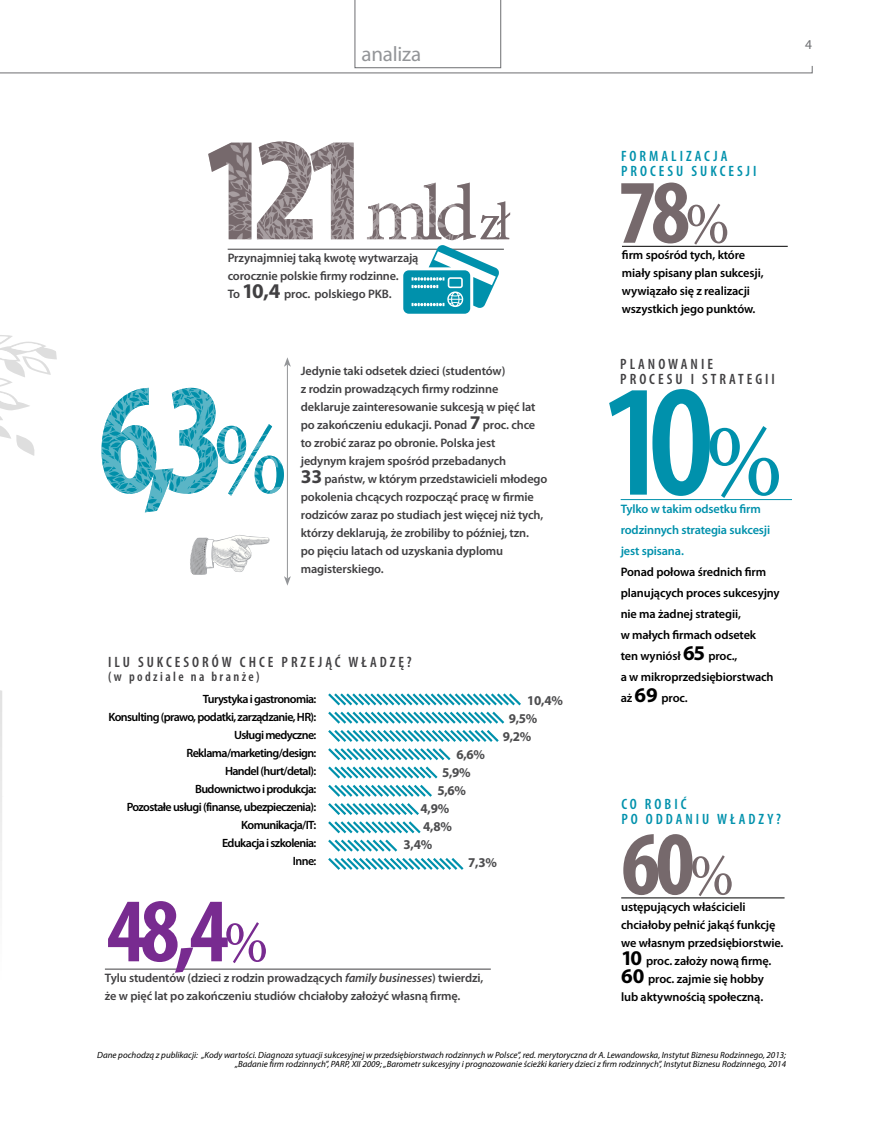
<style>
.page{position:relative;width:876px;height:1127px;background:#fff}
.page>*{position:absolute;margin:0;border:0;box-sizing:border-box;transform-origin:0 0}
.t1{font:600 condensed 160.35px "Myriad Pro";color:#0091ac}
.t2{font:700 condensed 91.5px "Myriad Pro";color:#76696c}
.t3{font:700 condensed 91.5px "Myriad Pro";color:#782b90}
.t4{font:21px "Myriad Pro";letter-spacing:-.01em;color:#939598}
.t5{font:600 condensed 15px/15px "Myriad Pro";letter-spacing:.2em;color:#414042}
.t6{font:600 condensed 15px/15px "Myriad Pro";letter-spacing:.2em;color:#0091ac}
.t7{font:700 13.5px "Myriad Pro";color:#4d4d4f}
.t8{font:600 condensed 13.5px "Myriad Pro";letter-spacing:.18em;color:#414042}
.t9{font:13.5px "Myriad Pro";color:#6d6e71}
.t10{font:600 12.3px/18px "Myriad Pro";letter-spacing:-.01em;color:#414042}
.t11{font:600 12.3px/18px "Myriad Pro";letter-spacing:-.01em;color:#000}
.t12{font:600 12.3px/21px "Myriad Pro";letter-spacing:-.01em;color:#0091ac}
.t13{font:600 12px/18px "Myriad Pro";letter-spacing:-.05em;color:#000;text-align:right}
.t14{font:italic 9px/9px "Myriad Pro";color:#000;text-align:right}
.s1{font-family:"Minion Pro";font-weight:400;font-stretch:normal;font-size:60px}
.s2{font-weight:700;font-size:21px}
.s3{font-weight:700;font-size:19.5px}
.s4{font-style:italic}
.s5{font-family:"Minion Pro";font-weight:400;font-stretch:normal;font-size:105.15px}
</style>
<div class="page">
<svg style="left:0;top:335px;width:57px;height:555px"></svg>
<hr style="left:105px;top:969px;width:386px;height:1px;background:#414042">
<img style="left:101px;top:388px;width:183px;height:124px">
<hr style="left:621px;top:897px;width:163px;height:1px;background:#000">
<svg style="left:208px;top:141px;width:302px;height:173px"></svg>
<div style="left:449px;top:279px;width:12px;height:8px;background:#0091ac"></div>
<svg style="left:190px;top:535px;width:80px;height:40px"></svg>
<hr style="left:622px;top:246px;width:166px;height:1px;background:#000">
<hr style="left:621px;top:499px;width:171px;height:1px;background:#0091ac">
<svg style="left:328px;top:693px;width:193px;height:177px"></svg>
<hr style="left:287px;top:364px;width:1px;height:214px;background:#939598">
<svg style="left:284px;top:357px;width:7px;height:10px"></svg>
<svg style="left:284px;top:576px;width:7px;height:10px"></svg>
<svg style="left:0;top:0;width:813px;height:73px"></svg>
<h3 class="t4" style="left:362px;top:41px;width:61px">analiza</h3>
<p class="t9" style="left:805px;top:36px;width:8px">4</p>
<p class="t6" style="left:621px;top:148px;width:137px">FORMALIZACJA<br>PROCESU SUKCESJI</p>
<h2 class="t2" style="left:618px;top:155px;width:114px">78<span class="s1">%</span></h2>
<p class="t10" style="left:228px;top:249px;width:192px">Przynajmniej taką kwotę wytwarzają corocznie polskie firmy rodzinne.<br>To <span class="s2">10,4</span> proc. polskiego PKB.</p>
<p class="t11" style="left:622px;top:246px;width:143px">firm spośród tych, które miały spisany plan sukcesji, wywiązało się z realizacji wszystkich jego punktów.</p>
<p class="t10" style="left:301px;top:361px;width:248px">Jedynie taki odsetek dzieci (studentów)<br>z rodzin prowadzących firmy rodzinne deklaruje zainteresowanie sukcesją w pięć lat po zakończeniu edukacji. Ponad <span class="s3">7</span> proc. chce to zrobić zaraz po obronie. Polska jest<br>jedynym krajem spośród przebadanych<br><span class="s3">33</span> państw, w którym przedstawicieli młodego pokolenia chcących rozpocząć pracę w firmie rodziców zaraz po studiach jest więcej niż tych, którzy deklarują, że zrobiliby to później, tzn.<br>po pięciu latach od uzyskania dyplomu magisterskiego.</p>
<p class="t5" style="left:108px;top:655px;width:305px">ILU SUKCESORÓW CHCE PRZEJĄĆ WŁADZĘ?</p>
<p class="t8" style="left:108px;top:668px;width:153px">(w podziale na branże)</p>
<p class="t13" style="left:108px;top:690px;width:209px">Turystyka i gastronomia:<br>Konsulting (prawo, podatki, zarządzanie, HR):<br>Usługi medyczne:<br>Reklama/marketing/design:<br>Handel (hurt/detal):<br>Budownictwo i produkcja:<br>Pozostałe usługi (finanse, ubezpieczenia):<br>Komunikacja/IT:<br>Edukacja i szkolenia:<br>Inne:</p>
<p class="t7" style="left:527px;top:691px;width:37px">10,4%</p>
<p class="t7" style="left:509px;top:709px;width:30px">9,5%</p>
<p class="t7" style="left:503px;top:727px;width:30px">9,2%</p>
<p class="t7" style="left:456px;top:745px;width:30px">6,6%</p>
<p class="t7" style="left:442px;top:763px;width:30px">5,9%</p>
<p class="t7" style="left:437px;top:781px;width:30px">5,6%</p>
<p class="t7" style="left:421px;top:799px;width:30px">4,9%</p>
<p class="t7" style="left:423px;top:817px;width:30px">4,8%</p>
<p class="t7" style="left:404px;top:835px;width:30px">3,4%</p>
<p class="t7" style="left:468px;top:853px;width:30px">7,3%</p>
<h2 class="t3" style="left:107px;top:873px;width:163px">48,4<span class="s1">%</span></h2>
<p class="t10" style="left:105px;top:968px;width:380px">Tylu studentów (dzieci z rodzin prowadzących <span class="s4">family businesses</span>) twierdzi, że w pięć lat po zakończeniu studiów chciałoby założyć własną firmę.</p>
<p class="t5" style="left:620px;top:356px;width:156px">PLANOWANIE<br>PROCESU I STRATEGII</p>
<h1 class="t1" style="left:601px;top:343px;width:185px">10<span class="s5">%</span></h1>
<p class="t12" style="left:621px;top:497px;width:151px">Tylko w takim odsetku firm rodzinnych strategia sukcesji jest spisana.</p>
<p class="t11" style="left:621px;top:560px;width:161px;line-height:21px">Ponad połowa średnich firm planujących proces sukcesyjny nie ma żadnej strategii,<br>w małych firmach odsetek<br>ten wyniósł <span class="s2">65</span> proc.,<br>a w mikroprzedsiębiorstwach aż <span class="s2">69</span> proc.</p>
<p class="t6" style="left:621px;top:796px;width:161px">CO ROBIĆ<br>PO ODDANIU WŁADZY?</p>
<h2 class="t2" style="left:621px;top:807px;width:115px">60<span class="s1">%</span></h2>
<p class="t11" style="left:621px;top:897px;width:164px">ustępujących właścicieli chciałoby pełnić jakąś funkcję we własnym przedsiębiorstwie.<br><span class="s2">10</span> proc. założy nową firmę.<br><span class="s2">60</span> proc. zajmie się hobby lub aktywnością społeczną.</p>
<p class="t14" style="left:97px;top:1050px;width:690px">Dane pochodzą z publikacji: „Kody wartości. Diagnoza sytuacji sukcesyjnej w przedsiębiorstwach rodzinnych w Polsce”, red. merytoryczna dr A. Lewandowska, Instytut Biznesu Rodzinnego, 2013; „Badanie firm rodzinnych”, PARP, XII 2009; „Barometr sukcesyjny i prognozowanie ścieżki kariery dzieci z firm rodzinnych”, Instytut Biznesu Rodzinnego, 2014</p>
</div>
